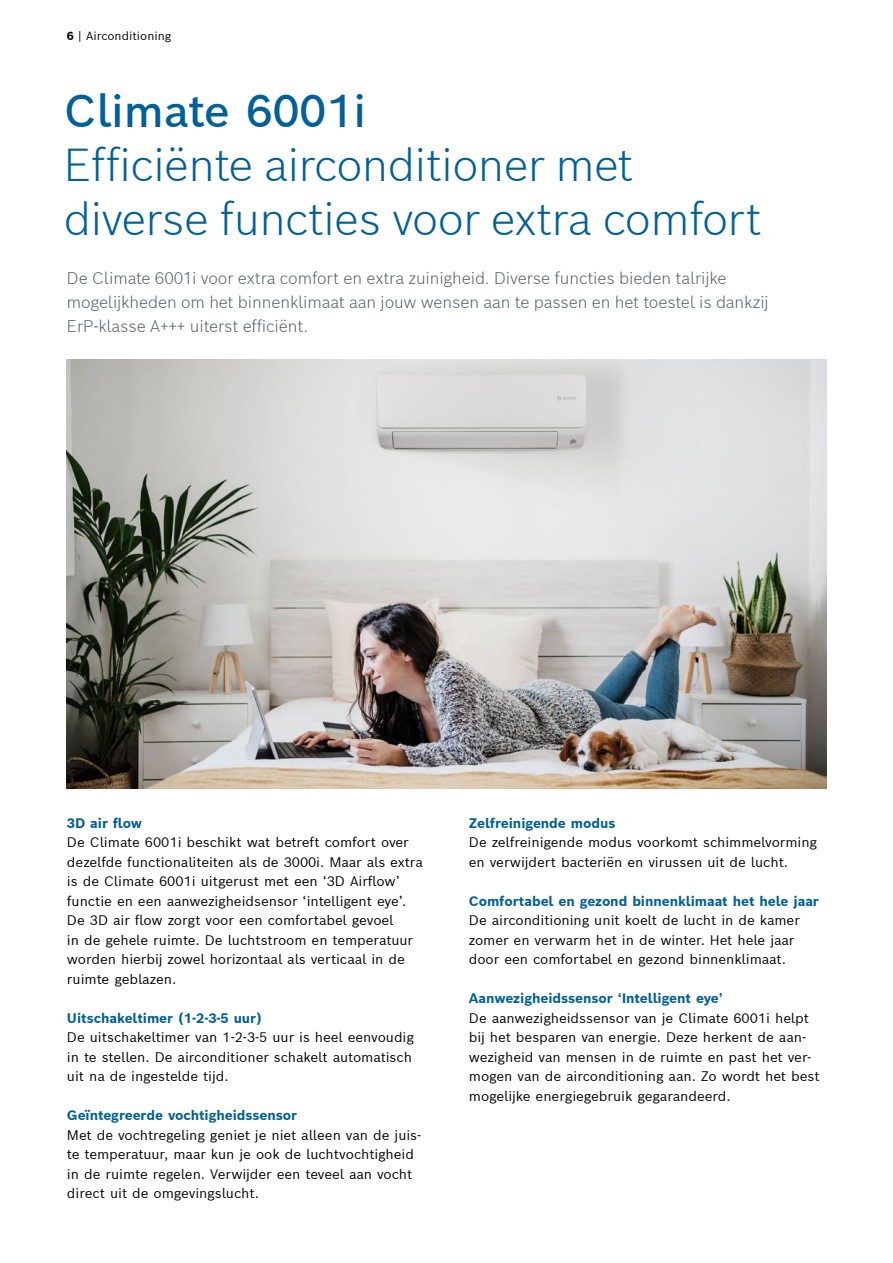
<style>
.page{position:relative;width:893px;height:1263px;background:#fff}
.page>*{position:absolute;margin:0;border:0;box-sizing:border-box;transform-origin:0 0}
.t1{font:300 45px/54px "Bosch Sans";letter-spacing:-.015em;color:#006098}
.t2{font:500 45px "Bosch Sans";letter-spacing:-.015em;color:#006098}
.t3{font:300 16.5px/24px "Bosch Sans";letter-spacing:-.005em;color:#525f6b}
.t4{font:13.5px/19.5px "Bosch Sans";letter-spacing:-.005em;color:#000}
.t5{font:700 13.5px "Bosch Sans";letter-spacing:-.005em;color:#006098}
.t6{font:11.55px "Bosch Sans";color:#000}
.s1{font-weight:700}
</style>
<div class="page">
<img style="left:67px;top:360px;width:759px;height:429px">
<p class="t6" style="left:67px;top:28px;width:106px"><span class="s1">6</span> | Airconditioning</p>
<h1 class="t2" style="left:64px;top:81px;width:304px">Climate 6001i</h1>
<h1 class="t1" style="left:64px;top:137px;width:700px">Efficiënte airconditioner met diverse functies voor extra comfort</h1>
<p class="t3" style="left:67px;top:266px;width:703px">De Climate 6001i voor extra comfort en extra zuinigheid. Diverse functies bieden talrijke mogelijkheden om het binnenklimaat aan jouw wensen aan te passen en het toestel is dankzij<br>ErP-klasse A+++ uiterst efficiënt.</p>
<p class="t5" style="left:67px;top:814px;width:77px">3D air flow</p>
<p class="t4" style="left:67px;top:832px;width:358px">De Climate 6001i beschikt wat betreft comfort over dezelfde functionaliteiten als de 3000i. Maar als extra is de Climate 6001i uitgerust met een ‘3D Airflow’ functie en een aanwezigheidsensor ‘intelligent eye’.<br>De 3D air flow zorgt voor een comfortabel gevoel<br>in de gehele ruimte. De luchtstroom en temperatuur worden hierbij zowel horizontaal als verticaal in de ruimte geblazen.</p>
<p class="t5" style="left:67px;top:1009px;width:196px">Uitschakeltimer (1-2-3-5 uur)</p>
<p class="t4" style="left:67px;top:1027px;width:348px">De uitschakeltimer van 1-2-3-5 uur is heel eenvoudig in te stellen. De airconditioner schakelt automatisch uit na de ingestelde tijd.</p>
<p class="t5" style="left:67px;top:1106px;width:232px">Geïntegreerde vochtigheidssensor</p>
<p class="t4" style="left:67px;top:1124px;width:356px">Met de vochtregeling geniet je niet alleen van de juis&shy;te temperatuur, maar kun je ook de luchtvochtigheid in de ruimte regelen. Verwijder een teveel aan vocht direct uit de omgevingslucht.</p>
<p class="t5" style="left:469px;top:813px;width:148px">Zelfreinigende modus</p>
<p class="t4" style="left:469px;top:832px;width:350px">De zelfreinigende modus voorkomt schimmelvorming en verwijdert bacteriën en virussen uit de lucht.</p>
<p class="t5" style="left:469px;top:891px;width:352px">Comfortabel en gezond binnenklimaat het hele jaar</p>
<p class="t4" style="left:469px;top:910px;width:333px">De airconditioning unit koelt de lucht in de kamer zomer en verwarm het in de winter. Het hele jaar door een comfortabel en gezond binnenklimaat.</p>
<p class="t5" style="left:469px;top:989px;width:255px">Aanwezigheidssensor ‘Intelligent eye’</p>
<p class="t4" style="left:469px;top:1007px;width:352px">De aanwezigheidssensor van je Climate 6001i helpt bij het besparen van energie. Deze herkent de aan&shy;wezigheid van mensen in de ruimte en past het ver&shy;mogen van de airconditioning aan. Zo wordt het best mogelijke energiegebruik gegarandeerd.</p>
</div>
